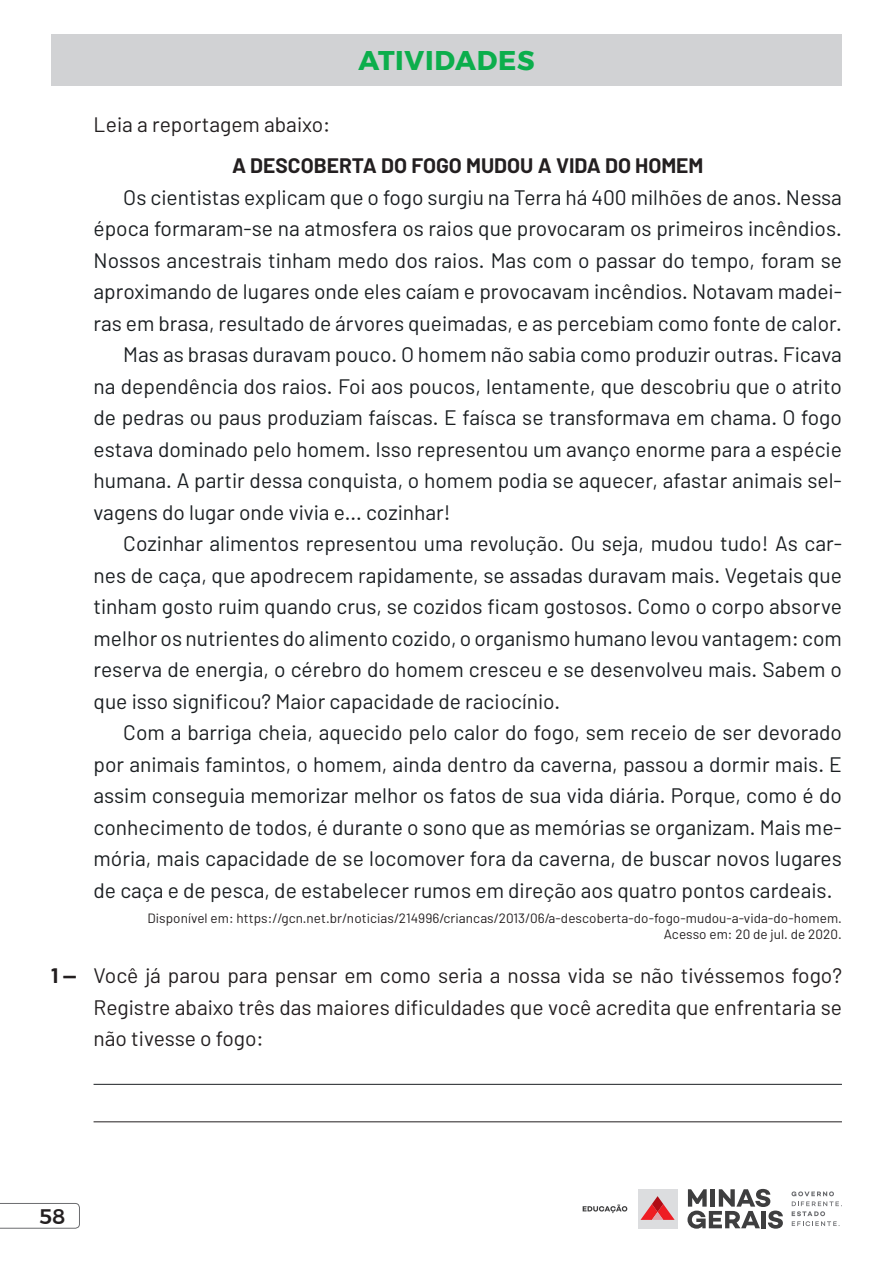
<style>
.page{position:relative;width:893px;height:1263px;background:#fff}
.page>*{position:absolute;margin:0;border:0;box-sizing:border-box;transform-origin:0 0}
.t1{font:700 27px "Montserrat";letter-spacing:.025em;color:#0cae4c}
.t2{font:21px "Barlow";color:#1b1f22}
.t3{font:21px/31.5px "Barlow";color:#231f20;text-align:justify}
.t4{font:700 21px "Barlow";color:#231f20}
.t5{font:500 21px "Montserrat";color:#231f20}
.t6{font:13.5px/16.5px "Barlow";letter-spacing:.005em;color:#231f20;text-align:right}
.s1{font-weight:700}
</style>
<div class="page">
<svg style="left:0;top:1203px;width:80px;height:26px"></svg>
<div style="left:638px;top:1189px;width:39px;height:39px;background:#dcdddf"></div>
<svg style="left:640px;top:1196px;width:35px;height:24px"></svg>
<svg style="left:687px;top:1189px;width:96px;height:40px"></svg>
<svg style="left:791px;top:1191px;width:51px;height:35px"></svg>
<svg style="left:583px;top:1204px;width:44px;height:9px"></svg>
<hr style="left:94px;top:1084px;width:748px;height:1px;background:#1b1f22">
<hr style="left:94px;top:1121px;width:748px;height:1px;background:#231f20">
<div style="left:51px;top:34px;width:791px;height:51px;background:#d1d2d4"></div>
<p class="t1" style="left:359px;top:39px;width:176px">ATIVIDADES</p>
<p class="t3" style="left:94px;top:108px;width:238px">Leia a reportagem abaixo:</p>
<p class="t4" style="left:232px;top:152px;width:32px">A DESCOBERTA</p>
<p class="t4" style="left:381px;top:152px;width:44px">DO FOGO</p>
<p class="t4" style="left:466px;top:152px;width:14px">MUDOU</p>
<p class="t4" style="left:538px;top:152px;width:112px">A VIDA DOHOMEM</p>
<p class="t2" style="left:123px;top:184px;width:720px">Os cientistas explicam que o fogo surgiu na Terra há 400 milhões de anos. Nessa</p>
<p class="t2" style="left:94px;top:215px;width:750px">época formaram-se na atmosfera os raios que provocaram os primeiros incêndios.</p>
<p class="t2" style="left:94px;top:247px;width:750px">Nossos ancestrais tinham medo dos raios. Mas com o passar do tempo, foram se</p>
<p class="t2" style="left:94px;top:278px;width:750px">aproximando de lugares onde eles caíam e provocavam incêndios. Notavam madei-</p>
<p class="t2" style="left:94px;top:310px;width:750px">ras em brasa, resultado de árvores queimadas, e as percebiam como fonte de calor.</p>
<p class="t2" style="left:123px;top:341px;width:720px">Mas as brasas duravam pouco. O homem não sabia como produzir outras. Ficava</p>
<p class="t2" style="left:94px;top:373px;width:750px">na dependência dos raios. Foi aos poucos, lentamente, que descobriu que o atrito</p>
<p class="t2" style="left:94px;top:404px;width:750px">de pedras ou paus produziam faíscas. E faísca se transformava em chama. O fogo</p>
<p class="t2" style="left:94px;top:436px;width:750px">estava dominado pelo homem. Isso representou um avanço enorme para a espécie</p>
<p class="t2" style="left:94px;top:467px;width:750px">humana. A partir dessa conquista, o homem podia se aquecer, afastar animais sel-</p>
<p class="t2" style="left:94px;top:499px;width:359px">vagens do lugar onde vivia e... cozinhar!</p>
<p class="t2" style="left:123px;top:530px;width:720px">Cozinhar alimentos representou uma revolução. Ou seja, mudou tudo! As car-</p>
<p class="t2" style="left:94px;top:562px;width:750px">nes de caça, que apodrecem rapidamente, se assadas duravam mais. Vegetais que</p>
<p class="t2" style="left:94px;top:593px;width:750px">tinham gosto ruim quando crus, se cozidos ficam gostosos. Como o corpo absorve</p>
<p class="t2" style="left:94px;top:625px;width:750px">melhor os nutrientes do alimento cozido, o organismo humano levou vantagem: com</p>
<p class="t2" style="left:94px;top:656px;width:750px">reserva de energia, o cérebro do homem cresceu e se desenvolveu mais. Sabem o</p>
<p class="t2" style="left:94px;top:688px;width:468px">que isso significou? Maior capacidade de raciocínio.</p>
<p class="t2" style="left:123px;top:719px;width:720px">Com a barriga cheia, aquecido pelo calor do fogo, sem receio de ser devorado</p>
<p class="t2" style="left:94px;top:751px;width:750px">por animais famintos, o homem, ainda dentro da caverna, passou a dormir mais. E</p>
<p class="t2" style="left:94px;top:782px;width:750px">assim conseguia memorizar melhor os fatos de sua vida diária. Porque, como é do</p>
<p class="t2" style="left:94px;top:814px;width:750px">conhecimento de todos, é durante o sono que as memórias se organizam. Mais me-</p>
<p class="t2" style="left:94px;top:845px;width:750px">mória, mais capacidade de se locomover fora da caverna, de buscar novos lugares</p>
<p class="t2" style="left:94px;top:877px;width:740px">de caça e de pesca, de estabelecer rumos em direção aos quatro pontos cardeais.</p>
<p class="t6" style="left:147px;top:909px;width:696px">Disponível em: https://gcn.net.br/noticias/214996/criancas/2013/06/a-descoberta-do-fogo-mudou-a-vida-do-homem.<br>Acesso em: 20 de jul. de 2020.</p>
<p class="t3" style="left:94px;top:959px;width:750px;text-indent:-43px"><span class="s1">1 —</span> Você já parou para pensar em como seria a nossa vida se não tivéssemos fogo?<br>Registre abaixo três das maiores dificuldades que você acredita que enfrentaria se não tivesse o fogo:</p>
<p class="t5" style="left:39px;top:1200px;width:28px">58</p>
</div>
